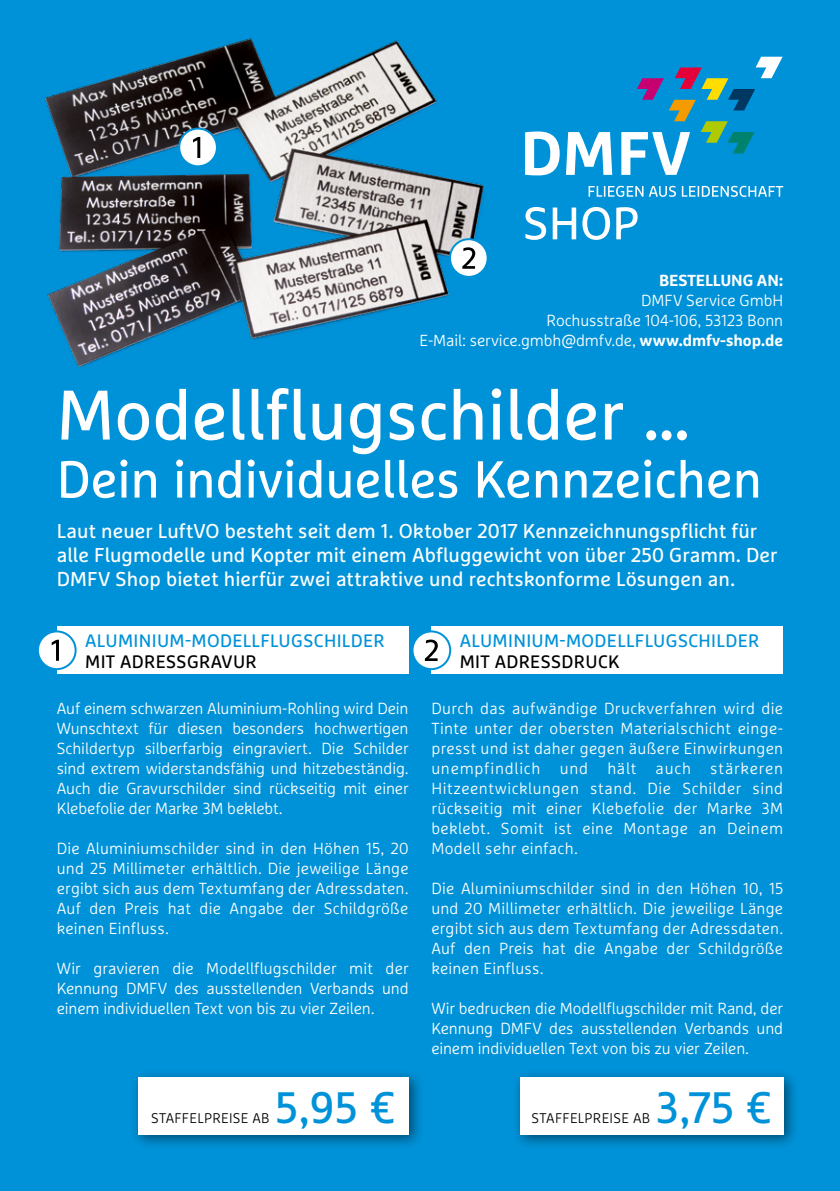
<style>
.page{position:relative;width:840px;height:1191px;background:#fff}
.page>*{position:absolute;margin:0;border:0;box-sizing:border-box;transform-origin:0 0}
.t1{font:70px "Marselis OT";color:#fff}
.t2{font:52px "Marselis OT";color:#fff}
.t3{font:44px "Marselis OT";color:#0092d8}
.t4{font:20px/24px "Marselis OT";letter-spacing:.005em;color:#fff}
.t5{font:18px "Marselis OT";letter-spacing:.02em;color:#0092d8}
.t6{font:18px "Marselis OT";letter-spacing:.02em;color:#000}
.t7{font:300 16px/20px "Marselis OT";letter-spacing:-.005em;color:#fff;text-align:justify}
.t8{font:700 16px "Marselis OT";letter-spacing:-.005em;color:#fff}
.t9{font:300 14px "Marselis OT";letter-spacing:.02em;color:#000}
.s1{font-weight:700}
</style>
<div class="page">
<div style="left:0;top:0;width:839px;height:1191px;background:#0092d8"></div>
<svg style="left:525px;top:207px;width:112px;height:33px"></svg>
<svg style="left:588px;top:186px;width:194px;height:11px"></svg>
<svg style="left:525px;top:57px;width:257px;height:118px"></svg>
<img style="left:45px;top:38px;width:439px;height:329px">
<div style="left:512px;top:1068px;width:287px;height:82px;background:#000;opacity:.5"></div>
<div style="left:520px;top:1076px;width:262px;height:58px;background:#fff"></div>
<div style="left:431px;top:626px;width:351px;height:48px;background:#fff"></div>
<div style="left:179px;top:129px;width:38px;height:37px;background:#fff;border-radius:50%"></div>
<div style="left:178px;top:128px;width:40px;height:39px;border:2px solid #0092d8;border-radius:50%"></div>
<svg style="left:193px;top:137px;width:7px;height:21px"></svg>
<div style="left:130px;top:1068px;width:294px;height:82px;background:#000;opacity:.5"></div>
<div style="left:138px;top:1076px;width:270px;height:58px;background:#fff"></div>
<div style="left:57px;top:626px;width:351px;height:48px;background:#fff"></div>
<div style="left:412px;top:631px;width:38px;height:38px;background:#fff;border-radius:50%"></div>
<div style="left:411px;top:630px;width:40px;height:40px;border:2px solid #0092d8;border-radius:50%"></div>
<svg style="left:424px;top:639px;width:13px;height:22px"></svg>
<div style="left:449px;top:239px;width:38px;height:38px;background:#fff;border-radius:50%"></div>
<div style="left:448px;top:238px;width:40px;height:40px;border:2px solid #0092d8;border-radius:50%"></div>
<svg style="left:462px;top:247px;width:13px;height:22px"></svg>
<div style="left:38px;top:631px;width:38px;height:38px;background:#fff;border-radius:50%"></div>
<div style="left:37px;top:630px;width:40px;height:40px;border:2px solid #0092d8;border-radius:50%"></div>
<svg style="left:52px;top:640px;width:7px;height:21px"></svg>
<p class="t8" style="left:658px;top:270px;width:126px">BESTELLUNG AN:</p>
<p class="t7" style="left:419px;top:290px;width:365px;text-align:right">DMFV Service GmbH<br>Rochusstraße 104-106, 53123 Bonn<br>E-Mail: service.gmbh@dmfv.de, <span class="s1">www.dmfv-shop.de</span></p>
<h1 class="t1" style="left:57px;top:372px;width:634px">Modellflugschilder …</h1>
<h2 class="t2" style="left:57px;top:448px;width:706px">Dein individuelles Kennzeichen</h2>
<p class="t4" style="left:57px;top:518px;width:721px">Laut neuer LuftVO besteht seit dem 1. Oktober 2017 Kennzeichnungspflicht für alle Flugmodelle und Kopter mit einem Abfluggewicht von über 250 Gramm. Der<br>DMFV Shop bietet hierfür zwei attraktive und rechtskonforme Lösungen an.</p>
<p class="t5" style="left:85px;top:629px;width:133px">Aluminium-Modellfl</p>
<p class="t5" style="left:278px;top:629px;width:107px">ugschilder</p>
<p class="t6" style="left:85px;top:651px;width:82px">mit Adressg</p>
<p class="t6" style="left:199px;top:651px;width:59px">ravur</p>
<p class="t5" style="left:459px;top:629px;width:133px">Aluminium-Modellfl</p>
<p class="t5" style="left:653px;top:629px;width:107px">ugschilder</p>
<p class="t6" style="left:459px;top:651px;width:82px">mit Adressd</p>
<p class="t6" style="left:573px;top:651px;width:45px">ruck</p>
<p class="t7" style="left:57px;top:698px;width:353px">Auf einem schwarzen Aluminium-Rohling wird Dein Wunschtext für diesen besonders hochwertigen Schildertyp silberfarbig eingraviert. Die Schilder sind extrem widerstandsfähig und hitzebeständig.<br>Auch die Gravurschilder sind rückseitig mit einer Klebefolie der Marke 3M beklebt.</p>
<p class="t7" style="left:57px;top:838px;width:353px">Die Aluminiumschilder sind in den Höhen 15, 20 und 25 Millimeter erhältlich. Die jeweilige Länge ergibt sich aus dem Textumfang der Adressdaten.<br>Auf den Preis hat die Angabe der Schildgröße keinen Einfluss.</p>
<p class="t7" style="left:57px;top:958px;width:353px">Wir gravieren die Modellflugschilder mit der Kennung DMFV des ausstellenden Verbands und einem individuellen Text von bis zu vier Zeilen.</p>
<p class="t7" style="left:431px;top:698px;width:353px">Durch das aufwändige Druckverfahren wird die Tinte unter der obersten Materialschicht einge&shy;presst und ist daher gegen äußere Einwirkungen unempfindlich und hält auch stärkeren Hitzeentwicklungen stand. Die Schilder sind rückseitig mit einer Klebefolie der Marke 3M beklebt. Somit ist eine Montage an Deinem Modell sehr einfach.</p>
<p class="t7" style="left:431px;top:878px;width:353px">Die Aluminiumschilder sind in den Höhen 10, 15 und 20 Millimeter erhältlich. Die jeweilige Länge ergibt sich aus dem Textumfang der Adressdaten.<br>Auf den Preis hat die Angabe der Schildgröße keinen Einfluss.</p>
<p class="t7" style="left:431px;top:998px;width:353px">Wir bedrucken die Modellflugschilder mit Rand, der Kennung DMFV des ausstellenden Verbands und einem individuellen Text von bis zu vier Zeilen.</p>
<p class="t9" style="left:151px;top:1109px;width:17px">Staffelpre</p>
<p class="t9" style="left:229px;top:1109px;width:33px">ise ab</p>
<h3 class="t3" style="left:275px;top:1080px;width:122px">5,95 €</h3>
<p class="t9" style="left:531px;top:1109px;width:17px">Staffelpre</p>
<p class="t9" style="left:609px;top:1109px;width:33px">ise ab</p>
<h3 class="t3" style="left:655px;top:1080px;width:118px">3,75 €</h3>
</div>
